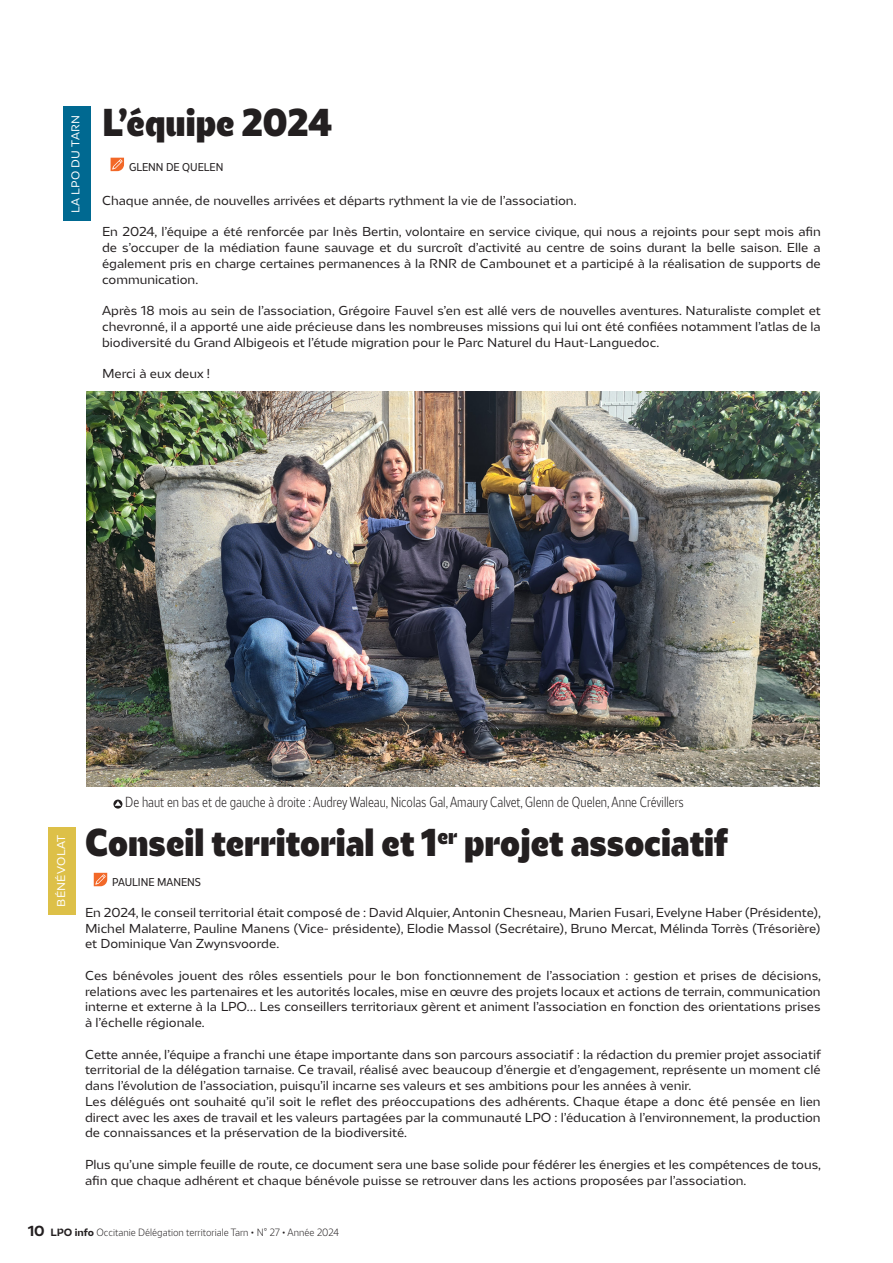
<style>
.page{position:relative;width:893px;height:1263px;background:#fff}
.page>*{position:absolute;margin:0;border:0;box-sizing:border-box;transform-origin:0 0}
.Titre_blanc{font:900 condensed 36px "LPO";color:#231f20}
.Légende{font:300 condensed 13.5px "LPO";color:#231f20}
.Titre_petit{font:12px/15.8px "LPO";color:#231f20;text-align:justify}
.Nom{font:600 condensed 10.5px "LPO";color:#231f20}
.Rubriques_PROTECTION{font:10.5px "LPO";letter-spacing:.03em;color:#fff}
.Rubrique_VIE_ASSO{font:10.5px "LPO";letter-spacing:.03em;color:#fff}
.t1{font:300 condensed 9.75px "LPO";color:#231f20}
.s1{font-weight:700;font-stretch:normal;font-size:13.5px}
.s2{font-weight:700;font-stretch:normal}
</style>
<div class="page">
<div style="left:63px;top:106px;width:27px;height:115px;background:#006991"></div>
<img style="left:87px;top:391px;width:732px;height:396px">
<svg style="left:113px;top:799px;width:9px;height:10px"></svg>
<svg style="left:111px;top:158px;width:13px;height:13px"></svg>
<svg style="left:94px;top:873px;width:13px;height:13px"></svg>
<div style="left:49px;top:827px;width:27px;height:88px;background:#ddc048"></div>
<p class="Rubriques_PROTECTION" style="left:69px;top:213px;width:100px;rotate:-90deg">LA LPO DU TARN</p>
<p class="Titre_blanc" style="left:102px;top:100px;width:231px">L’équipe 2024</p>
<p class="Nom" style="left:129px;top:161px;width:96px">GLENN DE QUELEN</p>
<p class="Titre_petit" style="left:102px;top:193px;width:476px">Chaque année, de nouvelles arrivées et départs rythment la vie de l’association.</p>
<p class="Titre_petit" style="left:102px;top:224px;width:720px">En 2024, l’équipe a été renforcée par Inès Bertin, volontaire en service civique, qui nous a rejoints pour sept mois afin de s’occuper de la médiation faune sauvage et du surcroît d’activité au centre de soins durant la belle saison. Elle a également pris en charge certaines permanences à la RNR de Cambounet et a participé à la réalisation de supports de communication.</p>
<p class="Titre_petit" style="left:102px;top:303px;width:720px">Après 18 mois au sein de l’association, Grégoire Fauvel s’en est allé vers de nouvelles aventures. Naturaliste complet et chevronné, il a apporté une aide précieuse dans les nombreuses missions qui lui ont été confiées notamment l’atlas de la biodiversité du Grand Albigeois et l’étude migration pour le Parc Naturel du Haut-Languedoc.</p>
<p class="Titre_petit" style="left:102px;top:366px;width:109px">Merci à eux deux !</p>
<p class="Légende" style="left:125px;top:794px;width:560px">De haut en bas et de gauche à droite : Audrey Waleau, Nicolas Gal, Amaury Calvet, Glenn de Quelen, Anne Crévillers</p>
<p class="Rubrique_VIE_ASSO" style="left:55px;top:906px;width:73px;rotate:-90deg">BÉNÉVOLAT</p>
<p class="Titre_blanc" style="left:85px;top:819px;width:644px">Conseil territorial et 1<sup>er</sup> projet associatif</p>
<p class="Nom" style="left:112px;top:876px;width:90px">PAULINE MANENS</p>
<p class="Titre_petit" style="left:85px;top:905px;width:737px">En 2024, le conseil territorial était composé de : David Alquier, Antonin Chesneau, Marien Fusari, Evelyne Haber (Présidente), Michel Malaterre, Pauline Manens (Vice- présidente), Elodie Massol (Secrétaire), Bruno Mercat, Mélinda Torrès (Trésorière) et Dominique Van Zwynsvoorde.</p>
<p class="Titre_petit" style="left:85px;top:968px;width:737px">Ces bénévoles jouent des rôles essentiels pour le bon fonctionnement de l’association : gestion et prises de décisions, relations avec les partenaires et les autorités locales, mise en œuvre des projets locaux et actions de terrain, communication interne et externe à la LPO… Les conseillers territoriaux gèrent et animent l’association en fonction des orientations prises à l’échelle régionale.</p>
<p class="Titre_petit" style="left:85px;top:1046px;width:737px">Cette année, l’équipe a franchi une étape importante dans son parcours associatif : la rédaction du premier projet associatif territorial de la délégation tarnaise. Ce travail, réalisé avec beaucoup d’énergie et d’engagement, représente un moment clé dans l’évolution de l’association, puisqu’il incarne ses valeurs et ses ambitions pour les années à venir.</p>
<p class="Titre_petit" style="left:85px;top:1094px;width:737px">Les délégués ont souhaité qu’il soit le reflet des préoccupations des adhérents. Chaque étape a donc été pensée en lien direct avec les axes de travail et les valeurs partagées par la communauté LPO : l’éducation à l’environnement, la production de connaissances et la préservation de la biodiversité.</p>
<p class="Titre_petit" style="left:85px;top:1157px;width:737px">Plus qu’une simple feuille de route, ce document sera une base solide pour fédérer les énergies et les compétences de tous, afin que chaque adhérent et chaque bénévole puisse se retrouver dans les actions proposées par l’association.</p>
<p class="t1" style="left:28px;top:1226px;width:312px"><span class="s1">10</span> <span class="s2">LPO info</span> Occitanie Délégation territoriale Tarn • N° 27 • Année 2024</p>
</div>
